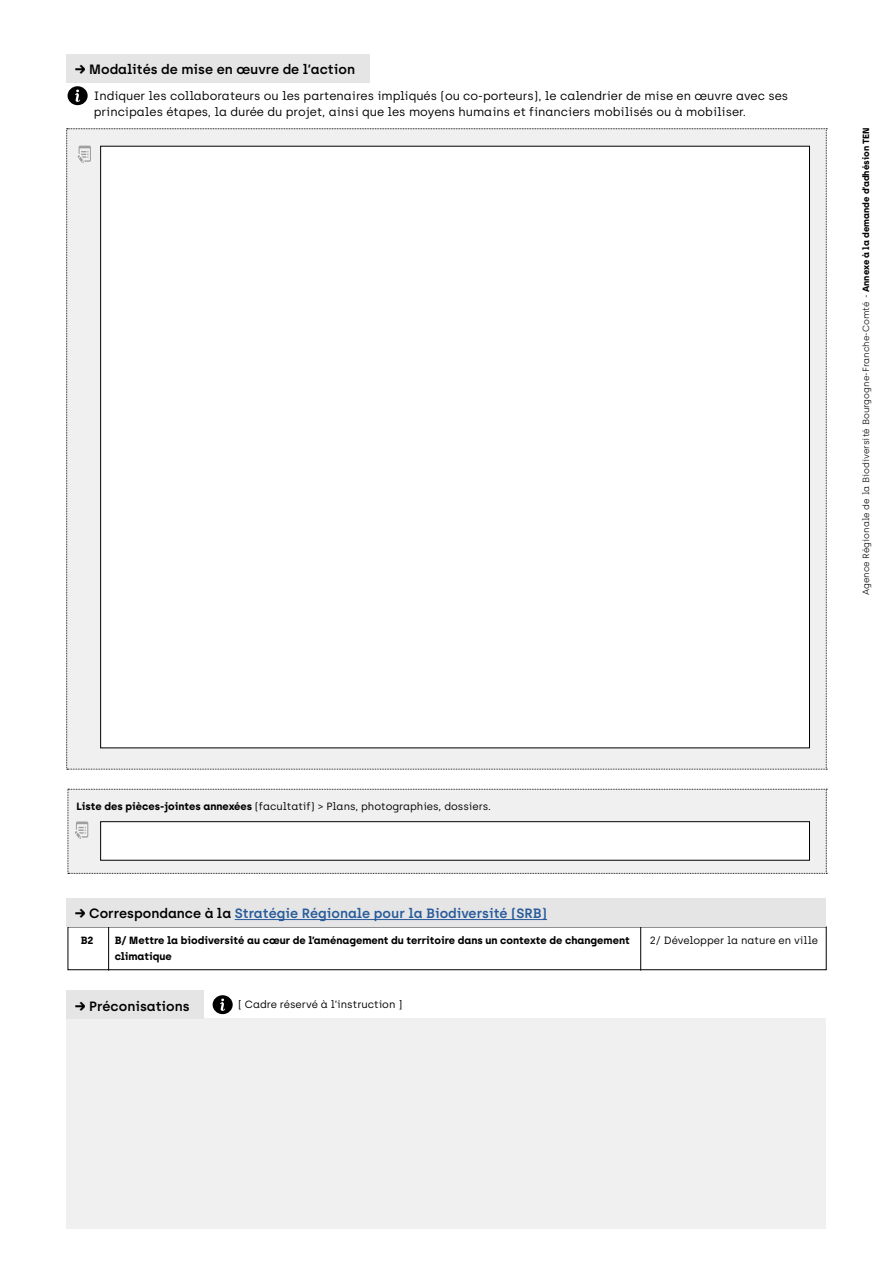
<style>
.page{position:relative;width:893px;height:1263px;background:#fff}
.page>*{position:absolute;margin:0;border:0;box-sizing:border-box;transform-origin:0 0}
.t1{font:600 13.5px "Archia";color:#275b9b}
.t2{font:600 13.5px "Archia";color:#000}
.t3{font:12px/16.5px "Archia";color:#000}
.t4{font:10.5px "Archia";color:#000}
.t5{font:700 10.5px/16.5px "Archia";color:#000}
.t6{font:300 9px "Archia";color:#000}
.s1{font-weight:700}
.s2{font-weight:700;color:#000}
.s3{color:#000}
</style>
<div class="page">
<div style="left:67px;top:1019px;width:759px;height:210px;background:#f0f0f0"></div>
<div style="left:66px;top:54px;width:304px;height:28px;background:#e5e5e5"></div>
<svg style="left:68px;top:86px;width:20px;height:19px"></svg>
<div style="left:66px;top:990px;width:138px;height:29px;background:#e5e5e5"></div>
<svg style="left:66px;top:128px;width:761px;height:642px"></svg>
<hr style="left:640px;top:926px;width:1px;height:44px;background:#000">
<hr style="left:108px;top:926px;width:1px;height:44px;background:#000">
<svg style="left:213px;top:995px;width:20px;height:19px"></svg>
<div style="left:101px;top:146px;width:708px;height:602px;background:#fff"></div>
<svg style="left:68px;top:789px;width:759px;height:85px"></svg>
<div style="left:101px;top:822px;width:708px;height:38px;background:#fff"></div>
<div style="left:100px;top:821px;width:710px;height:39px;border:1px solid #000"></div>
<div style="left:66px;top:898px;width:760px;height:28px;background:#e5e5e5"></div>
<hr style="left:235px;top:919px;width:312px;height:1px;background:#275b9b">
<p class="t2" style="left:75px;top:61px;width:282px"><span class="s1">→</span> Modalités de mise en œuvre de l’action</p>
<p class="t3" style="left:94px;top:87px;width:696px">Indiquer les collaborateurs ou les partenaires impliqués (ou co-porteurs), le calendrier de mise en œuvre avec ses principales étapes, la durée du projet, ainsi que les moyens humains et financiers mobilisés ou à mobiliser.</p>
<p class="t6" style="left:861px;top:595px;width:469px;rotate:-90deg">Agence Régionale de la Biodiversité Bourgogne-Franche-Comté - <span class="s1">Annexe à la demande d’adhésion TEN</span></p>
<p class="t4" style="left:77px;top:800px;width:416px"><span class="s1">Liste des pièces-jointes annexées</span> (facultatif) &gt; Plans, photographies, dossiers.</p>
<p class="t1" style="left:75px;top:905px;width:474px"><span class="s2">→</span> <span class="s3">Correspondance à la</span> Stratégie Régionale pour la Biodiversité (SRB)</p>
<p class="t5" style="left:115px;top:932px;width:516px">B/ Mettre la biodiversité au cœur de l’aménagement du territoire dans un contexte de changement climatique</p>
<p class="t5" style="left:81px;top:932px;width:14px">B2</p>
<p class="t4" style="left:650px;top:934px;width:170px">2/ Développer la nature en ville</p>
<p class="t2" style="left:75px;top:998px;width:116px"><span class="s1">→</span> Préconisations</p>
<p class="t4" style="left:238px;top:998px;width:166px">[ Cadre réservé à l’instruction ]</p>
</div>
